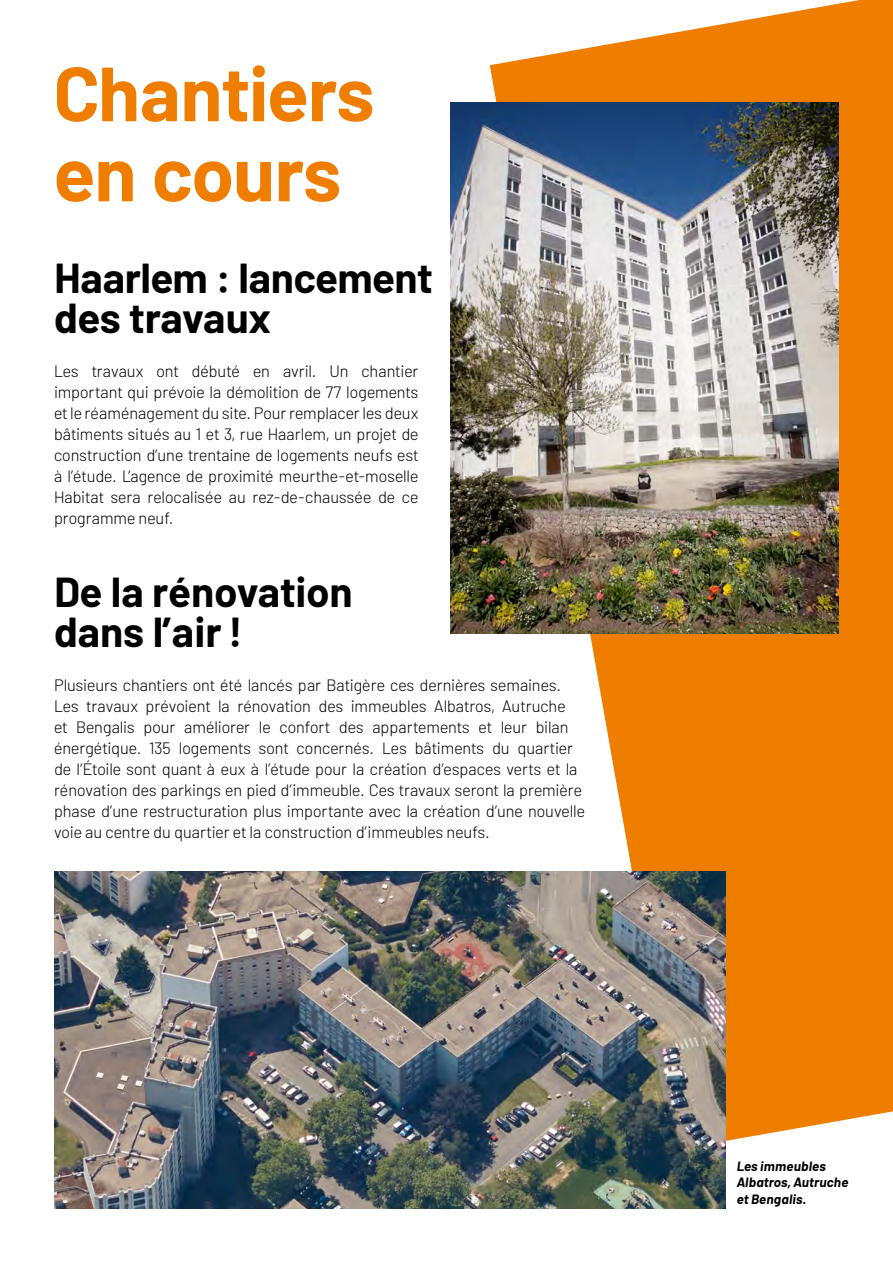
<style>
.page{position:relative;width:893px;height:1263px;background:#fff}
.page>*{position:absolute;margin:0;border:0;box-sizing:border-box;transform-origin:0 0}
.inter{font:700 76.65px/80.1px "Barlow";letter-spacing:-.01em;color:#ef7d00}
.TITRE{font:700 42px/40.5px "Barlow";letter-spacing:-.01em;color:#000}
.texte_courant{font:300 16.5px/21px "Barlow";color:#000;text-align:justify}
.texte_courant-2{font:italic 700 13.5px/16.5px "Barlow";letter-spacing:.015em;color:#000}
</style>
<div class="page">
<svg style="left:490px;top:0;width:403px;height:1149px;fill:#ef7d00"></svg>
<img style="left:451px;top:102px;width:388px;height:532px">
<img style="left:54px;top:871px;width:671px;height:338px">
<p class="inter" style="left:54px;top:48px;width:322px">Chantiers en cours</p>
<p class="TITRE" style="left:54px;top:254px;width:380px">Haarlem : lancement des travaux</p>
<p class="texte_courant" style="left:54px;top:360px;width:366px">Les travaux ont débuté en avril. Un chantier important qui prévoie la démolition de 77 logements et le réaménagement du site. Pour remplacer les deux bâtiments situés au 1 et 3, rue Haarlem, un projet de construction d’une trentaine de logements neufs est à l’étude. L’agence de proximité meurthe-et-moselle Habitat sera relocalisée au rez-de-chaussée de ce programme neuf.</p>
<p class="TITRE" style="left:54px;top:568px;width:300px">De la rénovation dans l’air !</p>
<p class="texte_courant" style="left:54px;top:674px;width:532px;text-align:left">Plusieurs chantiers ont été lancés par Batigère ces dernières semaines.<br>Les travaux prévoient la rénovation des immeubles Albatros, Autruche<br>et Bengalis pour améliorer le confort des appartements et leur bilan énergétique. 135 logements sont concernés. Les bâtiments du quartier de l’Étoile sont quant à eux à l’étude pour la création d’espaces verts et la rénovation des parkings en pied d’immeuble. Ces travaux seront la première phase d’une restructuration plus importante avec la création d’une nouvelle voie au centre du quartier et la construction d’immeubles neufs.</p>
<p class="texte_courant-2" style="left:737px;top:1157px;width:113px">Les immeubles<br>Albatros, Autruche et Bengalis.</p>
</div>
